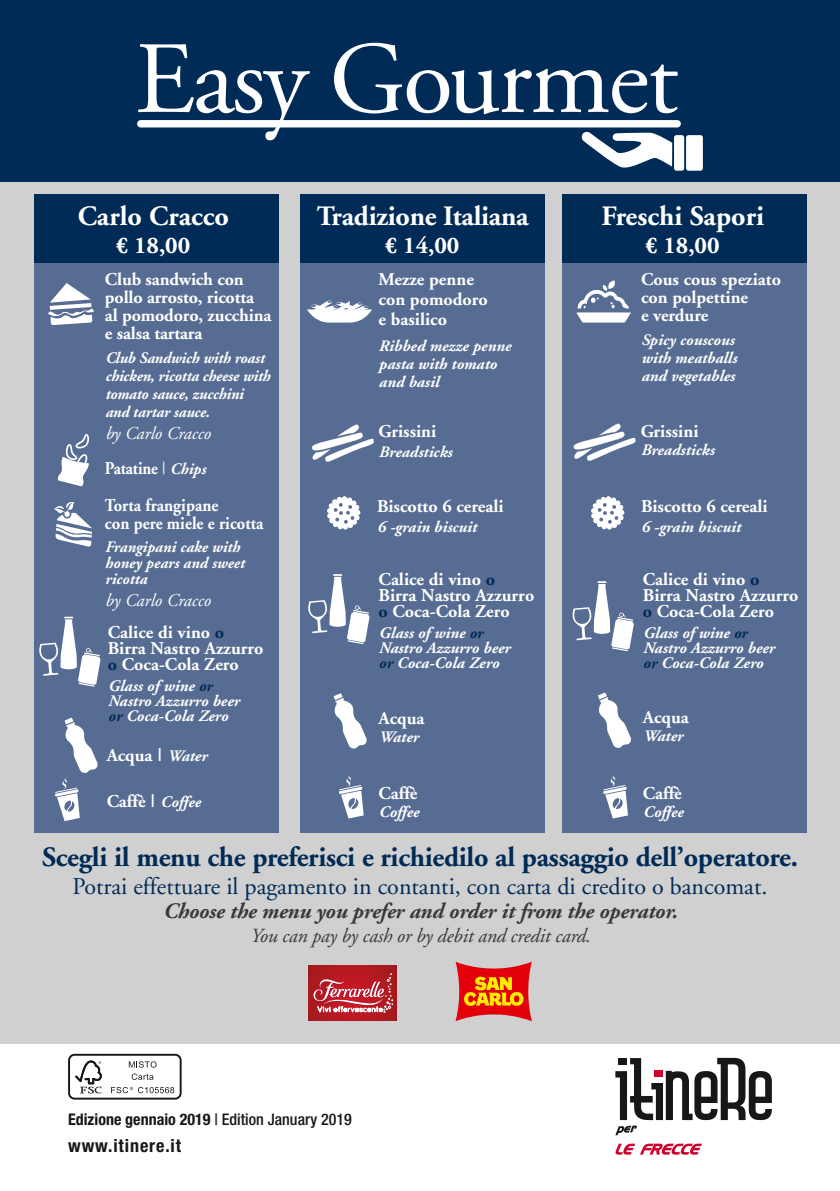
<style>
.page{position:relative;width:840px;height:1191px;background:#fff}
.page>*{position:absolute;margin:0;border:0;box-sizing:border-box;transform-origin:0 0}
.t1{font:700 28px "Adobe Garamond";letter-spacing:-.01em;color:#002b56}
.t2{font:700 28px "Adobe Garamond";letter-spacing:-.01em;color:#fff}
.t3{font:24px "Adobe Garamond";color:#002b56}
.t4{font:700 24px "Adobe Garamond";color:#fff}
.t5{font:italic 700 22px "Adobe Garamond";letter-spacing:-.01em;color:#3a3938}
.t6{font:italic 20px "Adobe Garamond";letter-spacing:-.01em;color:#3a3938}
.t7{font:700 18px/16px "Adobe Garamond";color:#fff}
.t8{font:italic 18px/34.8px "Adobe Garamond";letter-spacing:-.005em;color:#fff}
.t9{font:700 18px/18px "Adobe Garamond";color:#fff;scale:.92 1}
.t10{font:700 condensed 18px "Helvetica Neue LT Std";letter-spacing:.05em;color:#171715}
.t11{font:italic 700 16px/15px "Adobe Garamond";color:#fff}
.t12{font:italic 700 16px/18px "Adobe Garamond";color:#fff;scale:.96 1}
.t13{font:700 condensed 16px "Helvetica Neue LT Std";color:#171715}
.s1{font-family:"Garamond"}
.s2{font-weight:700;font-style:normal}
.s3{font-style:normal}
.s4{font-weight:700;font-size:16px}
.s5{color:#002b56}
.s6{font-size:19px}
.s7{font-style:italic;font-size:16px}
.s8{font-style:normal;font-size:18px}
.s9{font-style:normal;font-size:19px}
.s10{font-weight:500}
</style>
<div class="page">
<div style="left:0;top:181px;width:839px;height:862px;background:#d0d0d0"></div>
<div style="left:68px;top:1053px;width:113px;height:46px;border:2px solid #171715;border-radius:6px"></div>
<svg style="left:75px;top:1060px;width:27px;height:33px"></svg>
<svg style="left:129px;top:1061px;width:27px;height:6px"></svg>
<svg style="left:132px;top:1073px;width:21px;height:6px"></svg>
<svg style="left:111px;top:1087px;width:63px;height:6px"></svg>
<svg style="left:455px;top:962px;width:76px;height:59px"></svg>
<img style="left:308px;top:966px;width:88px;height:54px">
<svg style="left:311px;top:973px;width:82px;height:39px"></svg>
<div style="left:0;top:0;width:839px;height:181px;background:#002b56"></div>
<div style="left:34px;top:252px;width:244px;height:581px;background:#576c92"></div>
<div style="left:34px;top:194px;width:244px;height:68px;background:#002b56"></div>
<svg style="left:48px;top:283px;width:46px;height:42px"></svg>
<svg style="left:58px;top:434px;width:31px;height:52px"></svg>
<svg style="left:54px;top:502px;width:38px;height:45px"></svg>
<div style="left:301px;top:252px;width:243px;height:581px;background:#576c92"></div>
<div style="left:562px;top:252px;width:244px;height:581px;background:#576c92"></div>
<div style="left:301px;top:194px;width:243px;height:68px;background:#002b56"></div>
<svg style="left:576px;top:280px;width:54px;height:42px"></svg>
<svg style="left:307px;top:300px;width:65px;height:22px"></svg>
<svg style="left:39px;top:616px;width:61px;height:70px"></svg>
<svg style="left:308px;top:574px;width:61px;height:70px"></svg>
<svg style="left:572px;top:581px;width:61px;height:70px"></svg>
<svg style="left:312px;top:424px;width:62px;height:38px"></svg>
<svg style="left:573px;top:423px;width:62px;height:38px"></svg>
<svg style="left:333px;top:693px;width:34px;height:56px"></svg>
<svg style="left:598px;top:692px;width:33px;height:56px"></svg>
<svg style="left:339px;top:775px;width:24px;height:43px"></svg>
<svg style="left:603px;top:775px;width:24px;height:43px"></svg>
<svg style="left:55px;top:717px;width:43px;height:104px"></svg>
<svg style="left:615px;top:1057px;width:156px;height:78px"></svg>
<svg style="left:615px;top:1143px;width:86px;height:11px"></svg>
<svg style="left:137px;top:43px;width:565px;height:128px"></svg>
<svg style="left:327px;top:496px;width:33px;height:33px"></svg>
<svg style="left:591px;top:496px;width:33px;height:33px"></svg>
<div style="left:562px;top:194px;width:244px;height:68px;background:#002b56"></div>
<h1 class="t2" style="left:78px;top:200px;width:152px">Carlo Cracco</h1>
<h2 class="t4" style="left:117px;top:232px;width:75px"><span class="s1">€</span> 18,00</h2>
<p class="t7" style="left:105px;top:271px;width:168px;line-height:18px">Club sandwich con pollo arrosto, ricotta<br>al pomodoro, zucchina e salsa tartara</p>
<p class="t12" style="left:105px;top:349px;width:173px">Club Sandwich with roast chicken, ricotta cheese with tomato sauce, zucchini and tartar sauce.</p>
<p class="t8" style="left:105px;top:416px;width:107px">by Carlo Cracco<br><span class="s2">Patatine</span> <span class="s3">|</span> <span class="s4">Chips</span></p>
<p class="t9" style="left:105px;top:496px;width:174px">Torta frangipane<br>con pere miele e ricotta</p>
<p class="t11" style="left:105px;top:539px;width:141px;line-height:16px">Frangipani cake with honey pears and sweet ricotta</p>
<p class="t8" style="left:105px;top:583px;width:107px">by Carlo Cracco</p>
<p class="t7" style="left:108px;top:625px;width:157px">Calice di vino <span class="s5">o<br></span>Birra Nastro Azzurro <span class="s5">o</span> Coca-Cola Zero</p>
<p class="t11" style="left:108px;top:679px;width:133px">Glass of wine <span class="s5">or<br></span>Nastro Azzurro beer <span class="s5">or</span> Coca-Cola Zero</p>
<p class="t7" style="left:107px;top:748px;width:102px">Acqua <span class="s6">|</span> <span class="s7">Water</span></p>
<p class="t11" style="left:107px;top:795px;width:95px"><span class="s8">Caffè</span> <span class="s9">|</span> Coffee</p>
<h1 class="t2" style="left:316px;top:200px;width:213px">Tradizione Italiana</h1>
<h2 class="t4" style="left:386px;top:232px;width:75px"><span class="s1">€</span> 14,00</h2>
<p class="t7" style="left:378px;top:270px;width:111px;line-height:20px">Mezze penne con pomodoro e basilico</p>
<p class="t11" style="left:378px;top:337px;width:134px;line-height:18px">Ribbed mezze penne pasta with tomato and basil</p>
<p class="t7" style="left:378px;top:423px;width:59px">Grissini</p>
<p class="t11" style="left:378px;top:445px;width:75px">Breadsticks</p>
<p class="t7" style="left:377px;top:498px;width:128px">Biscotto 6 cereali</p>
<p class="t11" style="left:377px;top:519px;width:101px">6 -grain biscuit</p>
<p class="t7" style="left:378px;top:571px;width:157px">Calice di vino <span class="s5">o<br></span>Birra Nastro Azzurro <span class="s5">o</span> Coca-Cola Zero</p>
<p class="t11" style="left:378px;top:625px;width:133px">Glass of wine <span class="s5">or<br></span>Nastro Azzurro beer <span class="s5">or</span> Coca-Cola Zero</p>
<p class="t7" style="left:378px;top:710px;width:47px">Acqua</p>
<p class="t11" style="left:378px;top:730px;width:41px">Water</p>
<p class="t7" style="left:378px;top:785px;width:40px">Caffè</p>
<p class="t11" style="left:378px;top:805px;width:42px">Coffee</p>
<h1 class="t2" style="left:601px;top:200px;width:164px">Freschi Sapori</h1>
<h2 class="t4" style="left:645px;top:232px;width:75px"><span class="s1">€</span> 18,00</h2>
<p class="t7" style="left:640px;top:271px;width:141px;line-height:18px">Cous cous speziato con polpettine<br>e verdure</p>
<p class="t11" style="left:640px;top:331px;width:97px;line-height:18px">Spicy couscous with meatballs and vegetables</p>
<p class="t7" style="left:640px;top:423px;width:59px">Grissini</p>
<p class="t11" style="left:640px;top:443px;width:75px">Breadsticks</p>
<p class="t7" style="left:640px;top:498px;width:128px">Biscotto 6 cereali</p>
<p class="t11" style="left:640px;top:519px;width:101px">6 -grain biscuit</p>
<p class="t7" style="left:642px;top:571px;width:157px">Calice di vino <span class="s5">o<br></span>Birra Nastro Azzurro <span class="s5">o</span> Coca-Cola Zero</p>
<p class="t11" style="left:642px;top:625px;width:133px">Glass of wine <span class="s5">or<br></span>Nastro Azzurro beer <span class="s5">or</span> Coca-Cola Zero</p>
<p class="t7" style="left:642px;top:710px;width:47px">Acqua</p>
<p class="t11" style="left:642px;top:729px;width:41px">Water</p>
<p class="t7" style="left:642px;top:785px;width:40px">Caffè</p>
<p class="t11" style="left:642px;top:805px;width:42px">Coffee</p>
<h1 class="t1" style="left:42px;top:841px;width:757px">Scegli il menu che preferisci e richiedilo al passaggio dell’operatore.</h1>
<h2 class="t3" style="left:73px;top:873px;width:696px">Potrai effettuare il pagamento in contanti, con carta di credito o bancomat.</h2>
<p class="t5" style="left:163px;top:899px;width:515px">Choose the menu you prefer and order it from the operator.</p>
<p class="t6" style="left:249px;top:925px;width:342px">You can pay by cash or by debit and credit card.</p>
<p class="t13" style="left:68px;top:1109px;width:285px">Edizione gennaio 2019 <span class="s10">| Edition January 2019</span></p>
<p class="t10" style="left:68px;top:1134px;width:114px">www.itinere.it</p>
</div>
